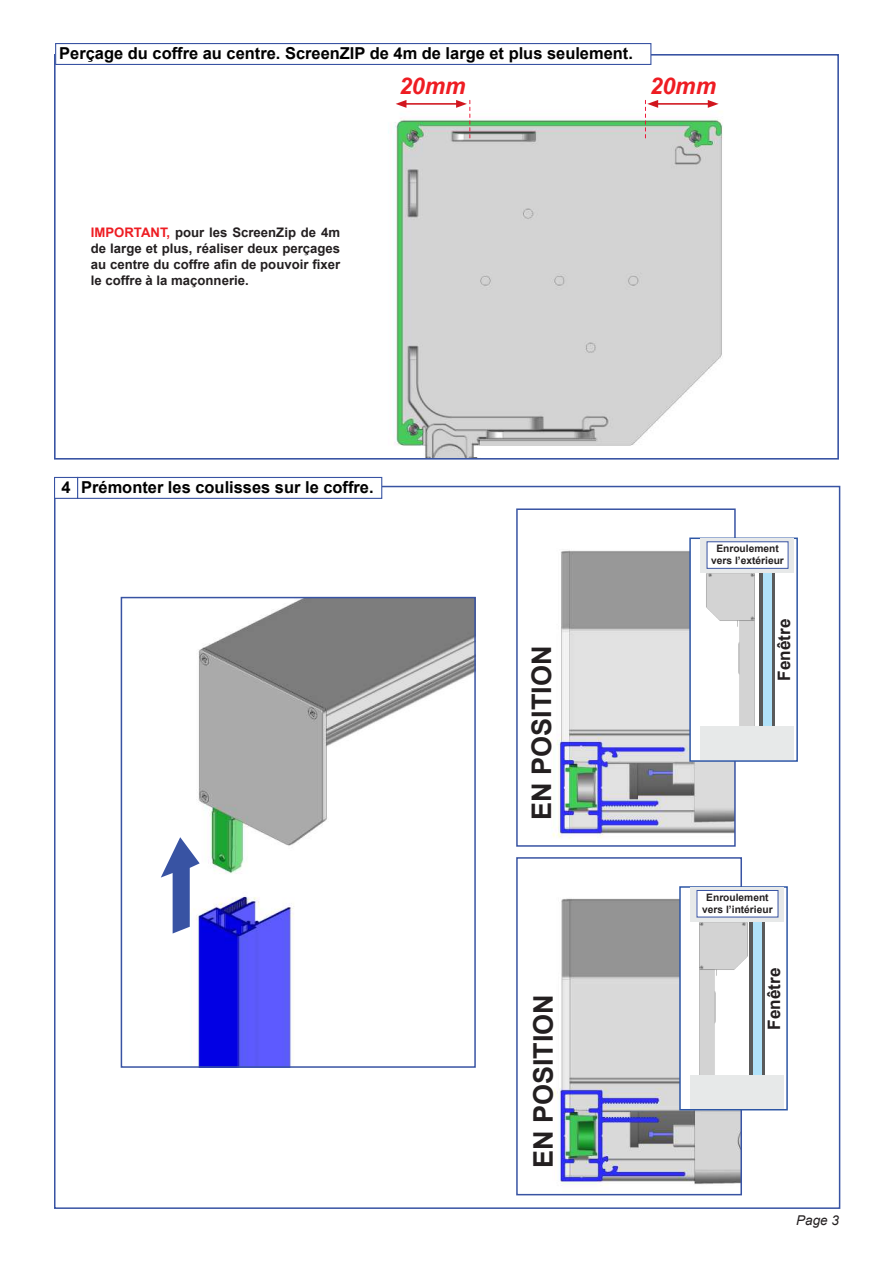
<style>
.page{position:relative;width:893px;height:1263px;background:#fff}
.page>*{position:absolute;margin:0;border:0;box-sizing:border-box;transform-origin:0 0}
.t1{font:700 27px "Arial";color:#231f20}
.t2{font:italic 700 22.95px "Arial";color:#ee1d23}
.t3{font:700 17.1px "Arial";color:#231f20}
.t4{font:700 16.5px "Arial";color:#000}
.t5{font:italic 13.5px "Arial";color:#231f20}
.t6{font:700 13.2px/15.8px "Arial";color:#231f20;text-align:justify}
.t7{font:700 10.2px/12.3px "Arial";color:#231f20;text-align:center}
.s1{color:#ee1d23}
</style>
<div class="page">
<img style="left:388px;top:100px;width:335px;height:357px">
<div style="left:54px;top:486px;width:786px;height:723px;background:#fff;border:2px solid #3853a3"></div>
<img style="left:551px;top:550px;width:182px;height:289px">
<div style="left:516px;top:508px;width:220px;height:339px;border:2px solid #3853a3"></div>
<img style="left:160px;top:600px;width:313px;height:465px">
<div style="left:121px;top:597px;width:355px;height:471px;border:2px solid #3853a3"></div>
<svg style="left:161px;top:837px;width:39px;height:96px"></svg>
<img style="left:551px;top:898px;width:188px;height:288px">
<div style="left:516px;top:857px;width:226px;height:338px;border:2px solid #3853a3"></div>
<div style="left:78px;top:477px;width:304px;height:21px;background:#fff"></div>
<div style="left:77px;top:477px;width:305px;height:22px;border:1px solid #3853a3"></div>
<div style="left:55px;top:477px;width:23px;height:21px;background:#fff"></div>
<div style="left:54px;top:477px;width:24px;height:22px;border:1px solid #3853a3"></div>
<div style="left:689px;top:537px;width:109px;height:225px;background:#fff;border:2px solid #2d56a5"></div>
<img style="left:706px;top:573px;width:49px;height:153px">
<svg style="left:759px;top:573px;width:16px;height:153px"></svg>
<div style="left:763px;top:567px;width:8px;height:166px;background:#b1e2f9"></div>
<div style="left:700px;top:539px;width:94px;height:34px;background:#e7e9e9"></div>
<div style="left:700px;top:726px;width:93px;height:34px;background:#e7e9e9"></div>
<div style="left:707px;top:542px;width:81px;height:26px;background:#fff"></div>
<div style="left:707px;top:541px;width:81px;height:28px;border:1px solid #3853a3"></div>
<div style="left:679px;top:886px;width:109px;height:224px;background:#fff;border:2px solid #2d56a5"></div>
<img style="left:692px;top:921px;width:57px;height:154px">
<svg style="left:749px;top:921px;width:16px;height:154px"></svg>
<div style="left:753px;top:915px;width:8px;height:167px;background:#b1e2f9"></div>
<svg style="left:690px;top:887px;width:94px;height:34px"></svg>
<div style="left:690px;top:1075px;width:93px;height:34px;background:#e7e9e9"></div>
<div style="left:697px;top:890px;width:81px;height:27px;background:#fff"></div>
<div style="left:696px;top:890px;width:82px;height:27px;border:1px solid #3853a3"></div>
<div style="left:55px;top:43px;width:596px;height:22px;border:1px solid #3853a3"></div>
<hr style="left:656px;top:103px;width:54px;height:2px;background:#d1161e">
<svg style="left:645px;top:100px;width:13px;height:38px"></svg>
<svg style="left:708px;top:100px;width:11px;height:8px"></svg>
<hr style="left:404px;top:103px;width:55px;height:2px;background:#d1161e">
<svg style="left:396px;top:100px;width:10px;height:8px"></svg>
<svg style="left:456px;top:100px;width:14px;height:38px"></svg>
<p class="t4" style="left:59px;top:43px;width:575px">Perçage du coffre au centre. ScreenZIP de 4m de large et plus seulement.</p>
<p class="t6" style="left:91px;top:225px;width:251px"><span class="s1">IMPORTANT,</span> pour les ScreenZip de 4m de large et plus, réaliser deux perçages au centre du coffre afin de pouvoir fixer le coffre à la maçonnerie.</p>
<h2 class="t2" style="left:399px;top:70px;width:68px">20mm</h2>
<h2 class="t2" style="left:650px;top:70px;width:68px">20mm</h2>
<p class="t4" style="left:61px;top:476px;width:314px">4 Prémonter les coulisses sur le coffre.</p>
<h1 class="t1" style="left:524px;top:819px;width:176px;rotate:-90deg">EN POSITION</h1>
<h1 class="t1" style="left:525px;top:1168px;width:176px;rotate:-90deg">EN POSITION</h1>
<p class="t7" style="left:711px;top:543px;width:74px">Enroulement vers l’extérieur</p>
<p class="t3" style="left:773px;top:681px;width:63px;rotate:-90deg">Fenêtre</p>
<p class="t7" style="left:702px;top:891px;width:72px">Enroulement vers l’intérieur</p>
<p class="t3" style="left:763px;top:1029px;width:63px;rotate:-90deg">Fenêtre</p>
<p class="t5" style="left:796px;top:1212px;width:44px">Page 3</p>
</div>
